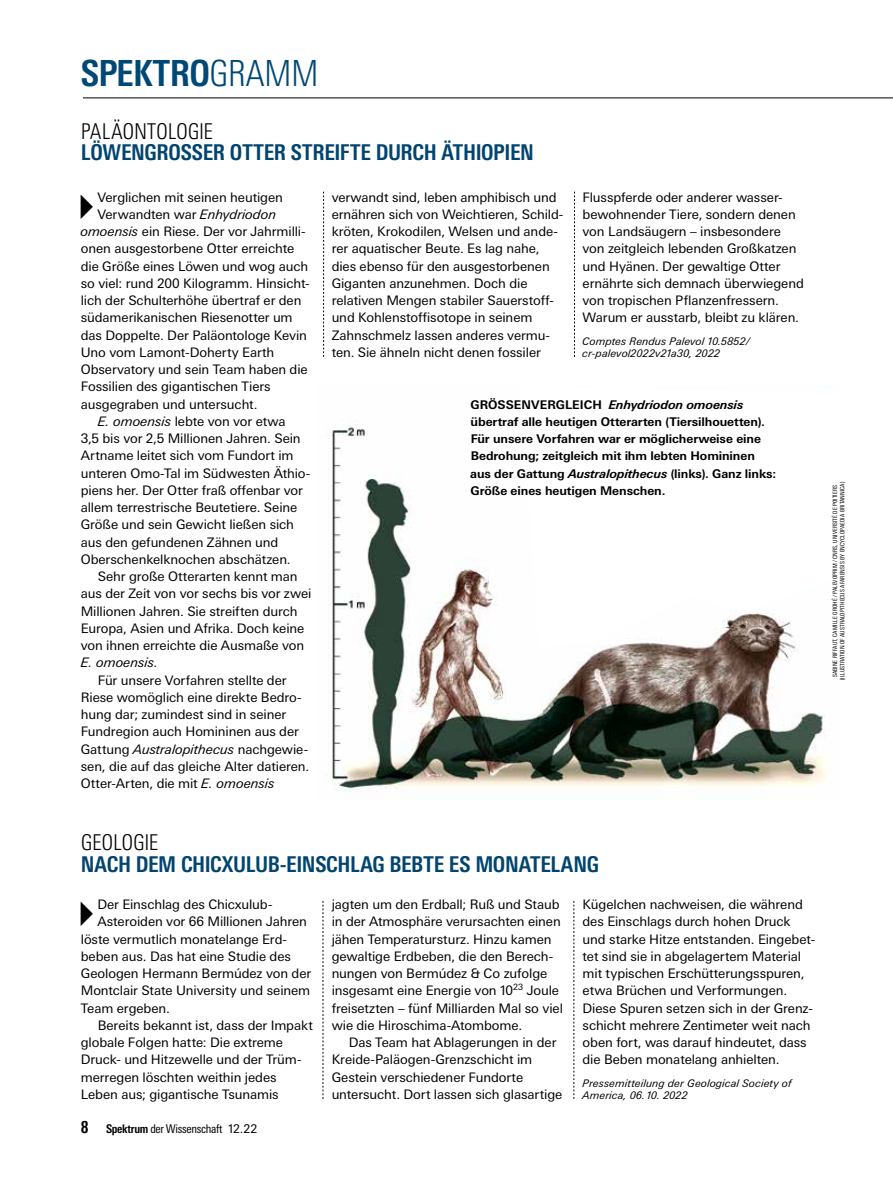
<style>
.page{position:relative;width:893px;height:1191px;background:#fff}
.page>*{position:absolute;margin:0;border:0;box-sizing:border-box;transform-origin:0 0}
.t1{font:700 condensed 36px "Univers Next Pro";letter-spacing:-.02em;color:#004875}
.t2{font:700 condensed 21.75px "Univers Next Pro";letter-spacing:-.015em;color:#00446f}
.t3{font:300 condensed 21.75px "Univers Next Pro";letter-spacing:-.01em;color:#000}
.t4{font:13.2px/17.2px "Univers Next Pro";letter-spacing:-.005em;color:#000}
.t5{font:italic 13.2px "Univers Next Pro";letter-spacing:.005em;color:#000}
.t6{font:700 12px/17.2px "Univers Next Pro";letter-spacing:-.005em;color:#000}
.t7{font:condensed 12px "Univers Next Pro";letter-spacing:-.025em;color:#000}
.t8{font:italic 10.5px/12px "Univers Next Pro";letter-spacing:.015em;color:#000}
.t9{font:condensed 6px/7.5px "Univers Next Pro";letter-spacing:.01em;color:#000;text-align:center}
.s1{font-weight:300}
.s2{font-style:italic}
.s3{font-style:normal}
.s4{font-weight:700;font-size:16.5px}
.s5{font-weight:700}
.s6{font-stretch:normal}
</style>
<div class="page">
<hr style="left:83px;top:98px;width:810px;height:1px;background:#000">
<img style="left:332px;top:426px;width:494px;height:366px">
<svg style="left:323px;top:192px;width:1px;height:165px"></svg>
<svg style="left:574px;top:192px;width:1px;height:165px"></svg>
<svg style="left:323px;top:901px;width:1px;height:198px"></svg>
<svg style="left:574px;top:901px;width:1px;height:198px"></svg>
<h1 class="t1" style="left:81px;top:52px;width:239px">SPEKTRO<span class="s1">GRAMM</span></h1>
<h2 class="t3" style="left:81px;top:118px;width:134px">PALÄONTOLOGIE</h2>
<h2 class="t2" style="left:81px;top:140px;width:455px">LÖWENGROSSER OTTER STREIFTE DURCH ÄTHIOPIEN</h2>
<p class="t4" style="left:332px;top:188px;width:233px">verwandt sind, leben amphibisch und ernähren sich von Weichtieren, Schild&shy;kröten, Krokodilen, Welsen und ande&shy;rer aquatischer Beute. Es lag nahe, dies ebenso für den ausgestorbenen Giganten anzunehmen. Doch die relativen Mengen stabiler Sauerstoff&shy;und Kohlenstoffisotope in seinem Zahnschmelz lassen anderes vermu&shy;ten. Sie ähneln nicht denen fossiler</p>
<p class="t4" style="left:583px;top:188px;width:223px">Flusspferde oder anderer wasser&shy;bewohnender Tiere, sondern denen von Landsäugern – insbesondere von zeitgleich lebenden Großkatzen und Hyänen. Der gewaltige Otter ernährte sich demnach überwiegend von tropischen Pflanzenfressern.<br>Warum er ausstarb, bleibt zu klären.</p>
<p class="t4" style="left:66px;top:188px;width:218px">✔Verglichen mit seinen heutigen</p>
<p class="t4" style="left:97px;top:205px;width:180px">Verwandten war <span class="s2">Enhydriodon</span></p>
<p class="t4" style="left:81px;top:223px;width:226px"><span class="s2">omoensis</span> ein Riese. Der vor Jahrmilli-</p>
<p class="t4" style="left:81px;top:240px;width:215px">onen ausgestorbene Otter erreichte</p>
<p class="t4" style="left:81px;top:257px;width:229px">die Größe eines Löwen und wog auch</p>
<p class="t4" style="left:81px;top:274px;width:230px">so viel: rund 200 Kilogramm. Hinsicht-</p>
<p class="t4" style="left:81px;top:292px;width:222px">lich der Schulterhöhe übertraf er den</p>
<p class="t4" style="left:81px;top:309px;width:213px">südamerikanischen Riesenotter um</p>
<p class="t4" style="left:81px;top:326px;width:228px">das Doppelte. Der Paläontologe Kevin</p>
<p class="t4" style="left:81px;top:343px;width:195px">Uno vom Lamont-Doherty Earth</p>
<p class="t4" style="left:81px;top:361px;width:228px">Observatory und sein Team haben die</p>
<p class="t4" style="left:81px;top:378px;width:191px">Fossilien des gigantischen Tiers</p>
<p class="t4" style="left:81px;top:395px;width:178px">ausgegraben und untersucht.</p>
<p class="t4" style="left:98px;top:412px;width:189px"><span class="s2">E. omoensis</span> lebte von vor etwa</p>
<p class="t4" style="left:81px;top:430px;width:221px">3,5 bis vor 2,5 Millionen Jahren. Sein</p>
<p class="t4" style="left:81px;top:447px;width:214px">Artname leitet sich vom Fundort im</p>
<p class="t4" style="left:81px;top:464px;width:231px">unteren Omo-Tal im Südwesten Äthio-</p>
<p class="t4" style="left:81px;top:481px;width:224px">piens her. Der Otter fraß offenbar vor</p>
<p class="t4" style="left:81px;top:499px;width:218px">allem terrestrische Beutetiere. Seine</p>
<p class="t4" style="left:81px;top:516px;width:215px">Größe und sein Gewicht ließen sich</p>
<p class="t4" style="left:81px;top:533px;width:199px">aus den gefundenen Zähnen und</p>
<p class="t4" style="left:81px;top:550px;width:211px">Oberschenkelknochen abschätzen.</p>
<p class="t4" style="left:98px;top:568px;width:201px">Sehr große Otterarten kennt man</p>
<p class="t4" style="left:81px;top:585px;width:232px">aus der Zeit von vor sechs bis vor zwei</p>
<p class="t4" style="left:81px;top:602px;width:218px">Millionen Jahren. Sie streiften durch</p>
<p class="t4" style="left:81px;top:619px;width:225px">Europa, Asien und Afrika. Doch keine</p>
<p class="t4" style="left:81px;top:637px;width:225px">von ihnen erreichte die Ausmaße von</p>
<p class="t5" style="left:81px;top:655px;width:78px">E. omoensis<span class="s3">.</span></p>
<p class="t4" style="left:98px;top:671px;width:190px">Für unsere Vorfahren stellte der</p>
<p class="t4" style="left:81px;top:688px;width:222px">Riese womöglich eine direkte Bedro-</p>
<p class="t4" style="left:81px;top:706px;width:207px">hung dar; zumindest sind in seiner</p>
<p class="t4" style="left:81px;top:723px;width:220px">Fundregion auch Homininen aus der</p>
<p class="t4" style="left:81px;top:740px;width:229px">Gattung <span class="s2">Australopithecus</span> nachgewie-</p>
<p class="t4" style="left:81px;top:757px;width:230px">sen, die auf das gleiche Alter datieren.</p>
<p class="t4" style="left:81px;top:775px;width:195px">Otter-Arten, die mit <span class="s2">E. omoensis</span></p>
<p class="t8" style="left:583px;top:335px;width:169px">Comptes Rendus Palevol 10.5852/ cr-palevol2022v21a30, 2022</p>
<p class="t6" style="left:470px;top:396px;width:307px">GRÖSSENVERGLEICH <span class="s2">Enhydriodon omoensis </span>übertraf alle heutigen Otterarten (Tiersilhouetten).<br>Für unsere Vorfahren war er möglicherweise eine Bedrohung; zeitgleich mit ihm lebten Homininen aus der Gattung <span class="s2">Australopithecus</span> (links). Ganz links:<br>Größe eines heutigen Menschen.</p>
<p class="t9" style="left:831px;top:680px;width:200px;rotate:-90deg">SABINE RIFFAUT, CAMILLE GROHÉ / PALEVOPRIM / CNRS, UNIVERSITÉ DE POITIERS (ILLUSTRATION OF AUSTRALOPITHECUS AFARENSIS BY ENCYCLOPAEDIA BRITANNICA)</p>
<h2 class="t3" style="left:81px;top:830px;width:79px">GEOLOGIE</h2>
<h2 class="t2" style="left:81px;top:851px;width:520px">NACH DEM CHICXULUB-EINSCHLAG BEBTE ES MONATELANG</h2>
<p class="t4" style="left:66px;top:895px;width:208px">✔Der Einschlag des Chicxulub-</p>
<p class="t4" style="left:332px;top:895px;width:233px">jagten um den Erdball; Ruß und Staub in der Atmosphäre verursachten einen jähen Temperatursturz. Hinzu kamen gewaltige Erdbeben, die den Berech&shy;nungen von Bermúdez &amp; Co zufolge insgesamt eine Energie von 10<sup>23</sup> Joule freisetzten – fünf Milliarden Mal so viel wie die Hiroschima-Atombome.</p>
<p class="t4" style="left:332px;top:1033px;width:232px;text-indent:17px">Das Team hat Ablagerungen in der Kreide-Paläogen-Grenzschicht im Gestein verschiedener Fundorte untersucht. Dort lassen sich glasartige</p>
<p class="t4" style="left:583px;top:895px;width:234px">Kügelchen nachweisen, die während des Einschlags durch hohen Druck und starke Hitze entstanden. Eingebet&shy;tet sind sie in abgelagertem Material mit typischen Erschütterungsspuren, etwa Brüchen und Verformungen.<br>Diese Spuren setzen sich in der Grenz&shy;schicht mehrere Zentimeter weit nach oben fort, was darauf hindeutet, dass die Beben monatelang anhielten.</p>
<p class="t8" style="left:583px;top:1077px;width:211px">Pressemitteilung der Geological Society of<br>America, 06. 10. 2022</p>
<p class="t4" style="left:97px;top:913px;width:211px">Asteroiden vor 66 Millionen Jahren</p>
<p class="t4" style="left:81px;top:930px;width:207px">löste vermutlich monatelange Erd-</p>
<p class="t4" style="left:81px;top:947px;width:212px">beben aus. Das hat eine Studie des</p>
<p class="t4" style="left:81px;top:964px;width:232px">Geologen Hermann Bermúdez von der</p>
<p class="t4" style="left:81px;top:982px;width:231px">Montclair State University und seinem</p>
<p class="t4" style="left:81px;top:999px;width:91px">Team ergeben.</p>
<p class="t4" style="left:98px;top:1016px;width:217px">Bereits bekannt ist, dass der Impakt</p>
<p class="t4" style="left:81px;top:1033px;width:204px">globale Folgen hatte: Die extreme</p>
<p class="t4" style="left:81px;top:1051px;width:222px">Druck- und Hitzewelle und der Trüm-</p>
<p class="t4" style="left:81px;top:1068px;width:197px">merregen löschten weithin jedes</p>
<p class="t4" style="left:81px;top:1085px;width:199px">Leben aus; gigantische Tsunamis</p>
<p class="t7" style="left:81px;top:1122px;width:178px"><span class="s4">8</span> <span class="s5">Spektrum</span> der Wissenschaft <span class="s6">12.22</span></p>
</div>
